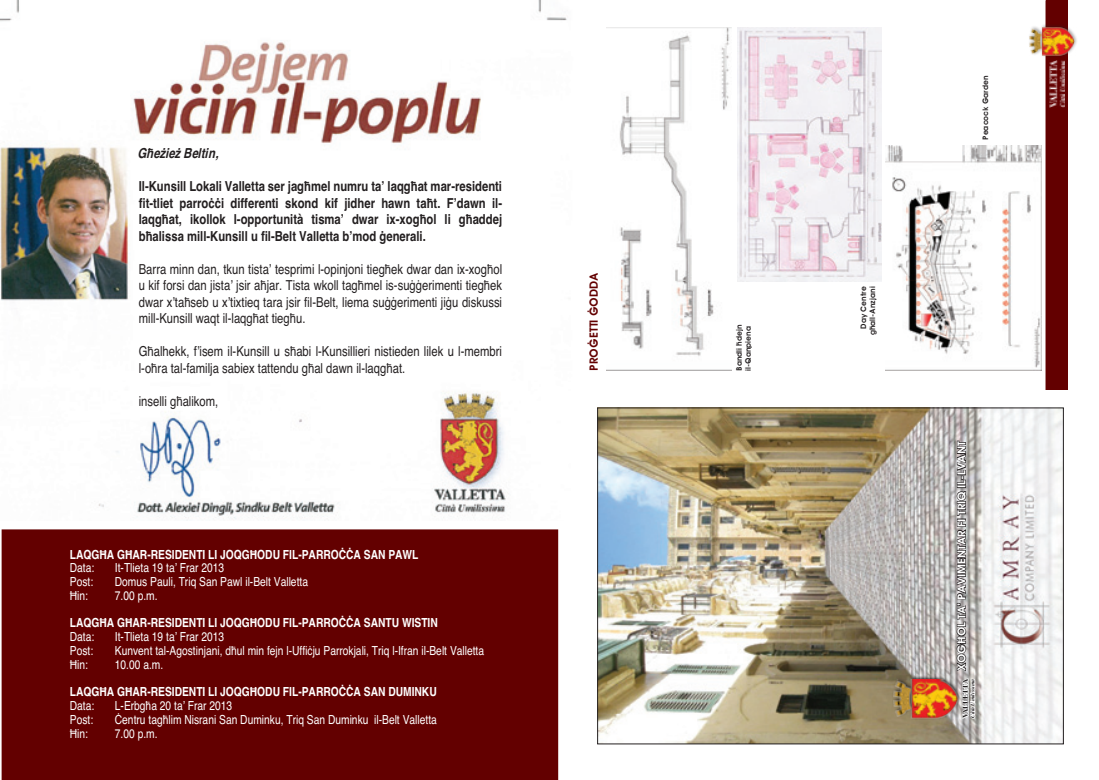
<style>
.page{position:relative;width:1099px;height:780px;background:#fff}
.page>*{position:absolute;margin:0;border:0;box-sizing:border-box;transform-origin:0 0}
.t1{font:13.75px/16.5px "M Helvetica Narrow";color:#231f20;text-align:justify}
.t2{font:700 13.75px/16.5px "M Helvetica Narrow";color:#231f20;text-align:justify}
.t3{font:italic 700 13.75px "M Helvetica Narrow";color:#231f20}
.t4{font:12.5px "M Helvetica Narrow";color:#fff}
.t5{font:700 12.5px "M Helvetica Narrow";color:#fff}
.t6{font:11.5px "M Avant Garde Demi";color:#630000}
.t7{font:11.12px "M Avant Garde Demi";color:#fff}
.t8{font:7.62px/9.1px "M Avant Garde Demi";color:#231f20}
.t9{font:700 7.38px "Times";color:#231f20}
.t10{font:italic 700 5.62px "Times";color:#231f20}
</style>
<div class="page">
<img style="left:1px;top:1px;width:566px;height:518px">
<div style="left:2px;top:529px;width:556px;height:251px;background:#630000"></div>
<div style="left:1045px;top:1px;width:22px;height:389px;background:#630000"></div>
<div style="left:1027px;top:24px;width:50px;height:34px;background:#231f20;opacity:.5"></div>
<img style="left:1029px;top:28px;width:47px;height:28px">
<img style="left:1048px;top:60px;width:16px;height:47px">
<img style="left:737px;top:28px;width:144px;height:253px">
<img style="left:607px;top:28px;width:124px;height:342px">
<img style="left:885px;top:145px;width:156px;height:225px">
<img style="left:599px;top:409px;width:462px;height:333px">
<div style="left:597px;top:407px;width:466px;height:337px;border:1px solid #231f20"></div>
<svg style="left:891px;top:675px;width:70px;height:45px"></svg>
<img style="left:893px;top:679px;width:59px;height:39px">
<svg style="left:952px;top:440px;width:27px;height:279px;background:#9f9b99"></svg>
<p class="t3" style="left:139px;top:145px;width:82px">G˙eΩieΩ Beltin,</p>
<p class="t2" style="left:139px;top:178px;width:365px">Il-Kunsill Lokali Valletta ser jag˙mel numru ta’ laqg˙at mar-residenti fit-tliet parroççi differenti skond kif jidher hawn ta˙t. F’dawn il&shy;laqg˙at, ikollok l-opportunità tisma’ dwar ix-xog˙ol li g˙addej b˙alissa mill-Kunsill u fil-Belt Valletta b’mod ©enerali.</p>
<p class="t1" style="left:139px;top:260px;width:365px">Barra minn dan, tkun tista’ tesprimi l-opinjoni tieg˙ek dwar dan ix-xog˙ol u kif forsi dan jista’ jsir a˙jar. Tista wkoll tag˙mel is-su©©erimenti tieg˙ek dwar x’ta˙seb u x’tixtieq tara jsir fil-Belt, liema su©©erimenti ji©u diskussi mill-Kunsill waqt il-laqg˙at tieg˙u.</p>
<p class="t1" style="left:139px;top:343px;width:365px">G˙alhekk, f’isem il-Kunsill u s˙abi l-Kunsillieri nistieden lilek u l-membri l-o˙ra tal-familja sabiex tattendu g˙al dawn il-laqg˙at.</p>
<p class="t1" style="left:139px;top:392px;width:81px">inselli g˙alikom,</p>
<p class="t5" style="left:70px;top:546px;width:350px">LAQGÓA GÓAR-RESIDENTI LI JOQGÓODU FIL-PARROÇÇA SAN PAWL</p>
<p class="t4" style="left:70px;top:560px;width:26px">Data:</p>
<p class="t4" style="left:115px;top:560px;width:111px">It-Tlieta 19 ta’ Frar 2013</p>
<p class="t4" style="left:70px;top:574px;width:25px">Post:</p>
<p class="t4" style="left:115px;top:574px;width:195px">Domus Pauli, Triq San Pawl il-Belt Valletta</p>
<p class="t4" style="left:70px;top:587px;width:20px">Óin:</p>
<p class="t4" style="left:115px;top:587px;width:44px">7.00 p.m.</p>
<p class="t5" style="left:70px;top:615px;width:369px">LAQGÓA GÓAR-RESIDENTI LI JOQGÓODU FIL-PARROÇÇA SANTU WISTIN</p>
<p class="t4" style="left:70px;top:629px;width:26px">Data:</p>
<p class="t4" style="left:115px;top:629px;width:111px">It-Tlieta 19 ta’ Frar 2013</p>
<p class="t4" style="left:70px;top:642px;width:25px">Post:</p>
<p class="t4" style="left:115px;top:642px;width:371px">Kunvent tal-Agostinjani, d˙ul min fejn l-Uffiçju Parrokjali, Triq l-Ifran il-Belt Valletta</p>
<p class="t4" style="left:70px;top:656px;width:20px">Óin:</p>
<p class="t4" style="left:115px;top:656px;width:50px">10.00 a.m.</p>
<p class="t5" style="left:70px;top:684px;width:368px">LAQGÓA GÓAR-RESIDENTI LI JOQGÓODU FIL-PARROÇÇA SAN DUMINKU</p>
<p class="t4" style="left:70px;top:697px;width:26px">Data:</p>
<p class="t4" style="left:115px;top:697px;width:119px">L-Erbg˙a 20 ta’ Frar 2013</p>
<p class="t4" style="left:70px;top:711px;width:25px">Post:</p>
<p class="t4" style="left:115px;top:711px;width:323px">Çentru tag˙lim Nisrani San Duminku, Triq San Duminku il-Belt Valletta</p>
<p class="t4" style="left:70px;top:725px;width:20px">Óin:</p>
<p class="t4" style="left:115px;top:725px;width:44px">7.00 p.m.</p>
<p class="t6" style="left:587px;top:370px;width:100px;rotate:-90deg">PROÌETTI ÌODDA</p>
<p class="t8" style="left:734px;top:370px;width:48px;rotate:-90deg">Bandli ˙dejn il-Qanpiena</p>
<p class="t8" style="left:858px;top:335px;width:50px;text-align:right;rotate:-90deg">Day Centre g˙all-Anzjani</p>
<p class="t8" style="left:980px;top:140px;width:65px;rotate:-90deg">Peacock Garden</p>
<p class="t7" style="left:954px;top:670px;width:231px;rotate:-90deg">XOGÓOL TA’ PAVIMENTAR FI TRIQ IL-LVANT</p>
<p class="t9" style="left:958px;top:718px;width:41px;rotate:-90deg">VALLETTA</p>
<p class="t10" style="left:967px;top:718px;width:40px;rotate:-90deg">Città Umilissima</p>
</div>
